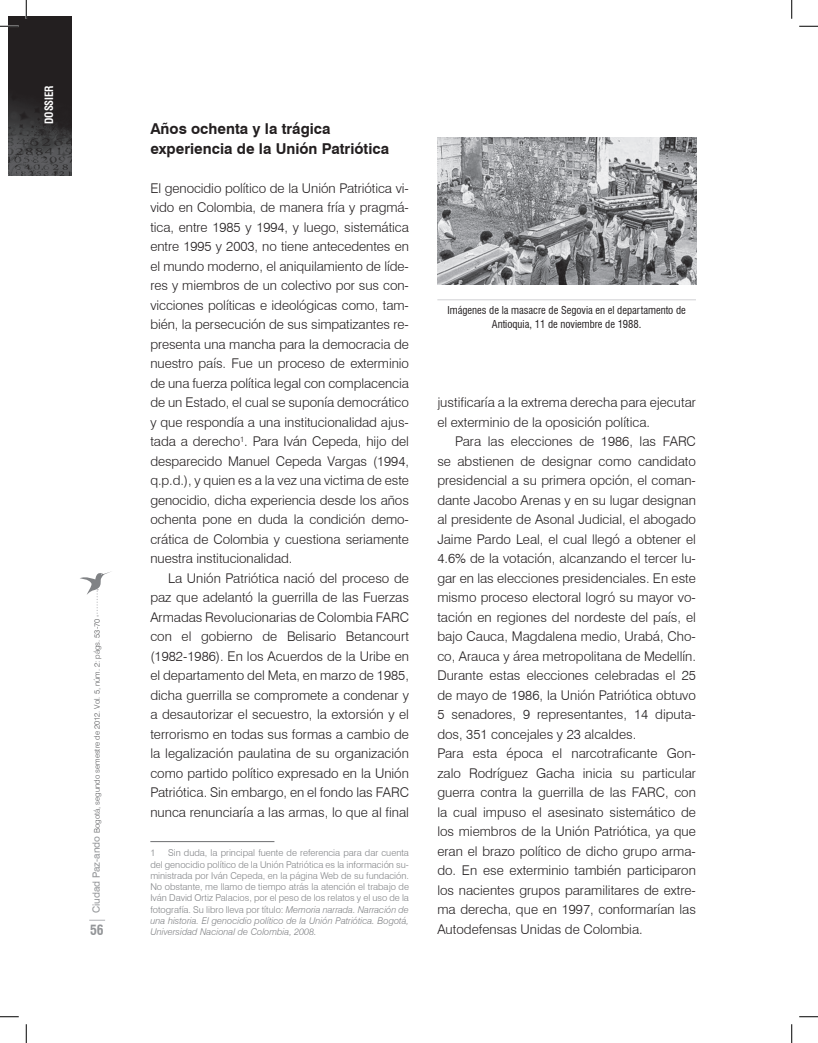
<style>
.page{position:relative;width:818px;height:1043px;background:#fff}
.page>*{position:absolute;margin:0;border:0;box-sizing:border-box;transform-origin:0 0}
.t1{font:700 15px/19.5px "Swiss 721 BT";color:#231f20}
.t2{font:700 condensed 13.75px "Swiss 721 BT";color:#939598}
.t3{font:300 13.38px/19.5px "Swiss 721 BT";color:#231f20;text-align:justify}
.t4{font:700 condensed 11.25px "Swiss 721 BT";letter-spacing:-.01em;color:#fff;scale:.96 1}
.t5{font:condensed 10.62px/13.8px "Swiss 721 BT";color:#231f20;text-align:center}
.t6{font:300 9.38px/11.2px "Swiss 721 BT";color:#808285;text-align:justify}
.t7{font:300 7.75px "Swiss 721 BT";color:#57585a}
.s1{font-weight:400;font-size:10px;color:#939598}
.s2{font-style:italic}
</style>
<div class="page">
<img style="left:9px;top:16px;width:62px;height:159px">
<svg style="left:89px;top:919px;width:16px;height:1px"></svg>
<svg style="left:80px;top:571px;width:31px;height:45px"></svg>
<hr style="left:150px;top:841px;width:124px;height:1px;background:#6c6d70">
<hr style="left:437px;top:299px;width:259px;height:1px;background:#d1d2d4">
<img style="left:437px;top:137px;width:259px;height:148px">
<svg style="left:0;top:25px;width:19px;height:2px"></svg>
<svg style="left:799px;top:25px;width:19px;height:2px"></svg>
<svg style="left:0;top:1016px;width:19px;height:1px"></svg>
<svg style="left:799px;top:1016px;width:19px;height:1px"></svg>
<svg style="left:25px;top:0;width:2px;height:19px"></svg>
<svg style="left:25px;top:1024px;width:2px;height:18px"></svg>
<svg style="left:791px;top:0;width:1px;height:19px"></svg>
<svg style="left:791px;top:1024px;width:1px;height:18px"></svg>
<p class="t4" style="left:42px;top:124px;width:41px;rotate:-90deg">Dossier</p>
<p class="t7" style="left:92px;top:913px;width:296px;rotate:-90deg"><span class="s1">Ciudad Paz-ando</span> Bogotá, segundo semestre de 2012. Vol. 5, núm. 2: págs. 53-70</p>
<p class="t2" style="left:90px;top:921px;width:15px">56</p>
<p class="t1" style="left:150px;top:119px;width:240px">Años ochenta y la trágica experiencia de la Unión Patriótica</p>
<p class="t3" style="left:150px;top:178px;width:260px">El genocidio político de la Unión Patriótica vi&shy;vido en Colombia, de manera fría y pragmá&shy;tica, entre 1985 y 1994, y luego, sistemática entre 1995 y 2003, no tiene antecedentes en el mundo moderno, el aniquilamiento de líde&shy;res y miembros de un colectivo por sus con&shy;vicciones políticas e ideológicas como, tam&shy;bién, la persecución de sus simpatizantes re&shy;presenta una mancha para la democracia de nuestro país. Fue un proceso de exterminio de una fuerza política legal con complacencia de un Estado, el cual se suponía democrático y que respondía a una institucionalidad ajus&shy;tada a derecho<sup>1</sup>. Para Iván Cepeda, hijo del desparecido Manuel Cepeda Vargas (1994, q.p.d.), y quien es a la vez una victima de este genocidio, dicha experiencia desde los años ochenta pone en duda la condición demo&shy;crática de Colombia y cuestiona seriamente nuestra institucionalidad.</p>
<p class="t3" style="left:150px;top:568px;width:260px;text-indent:18px">La Unión Patriótica nació del proceso de paz que adelantó la guerrilla de las Fuerzas Armadas Revolucionarias de Colombia FARC con el gobierno de Belisario Betancourt (1982-1986). En los Acuerdos de la Uribe en el departamento del Meta, en marzo de 1985, dicha guerrilla se compromete a condenar y a desautorizar el secuestro, la extorsión y el terrorismo en todas sus formas a cambio de la legalización paulatina de su organización como partido político expresado en la Unión Patriótica. Sin embargo, en el fondo las FARC nunca renunciaría a las armas, lo que al final</p>
<p class="t6" style="left:150px;top:847px;width:6px">1</p>
<p class="t6" style="left:150px;top:847px;width:260px;text-indent:18px">Sin duda, la principal fuente de referencia para dar cuenta del genocidio político de la Unión Patriótica es la información su&shy;ministrada por Iván Cepeda, en la página Web de su fundación.<br>No obstante, me llamo de tiempo atrás la atención el trabajo de Iván David Ortiz Palacios, por el peso de los relatos y el uso de la fotografía. Su libro lleva por título: <span class="s2">Memoria narrada. Narración de una historia. El genocidio político de la Unión Patriótica. Bogotá, Universidad Nacional de Colombia, 2008.</span></p>
<p class="t5" style="left:447px;top:303px;width:240px">Imágenes de la masacre de Segovia en el departamento de<br>Antioquia, 11 de noviembre de 1988.</p>
<p class="t3" style="left:437px;top:393px;width:260px">justificaría a la extrema derecha para ejecutar el exterminio de la oposición política.</p>
<p class="t3" style="left:437px;top:432px;width:260px;text-align:left;text-indent:18px">Para las elecciones de 1986, las FARC se abstienen de designar como candidato presidencial a su primera opción, el coman&shy;dante Jacobo Arenas y en su lugar designan al presidente de Asonal Judicial, el abogado Jaime Pardo Leal, el cual llegó a obtener el 4.6% de la votación, alcanzando el tercer lu&shy;gar en las elecciones presidenciales. En este mismo proceso electoral logró su mayor vo&shy;tación en regiones del nordeste del país, el bajo Cauca, Magdalena medio, Urabá, Cho&shy;co, Arauca y área metropolitana de Medellín.<br>Durante estas elecciones celebradas el 25 de mayo de 1986, la Unión Patriótica obtuvo 5 senadores, 9 representantes, 14 diputa&shy;dos, 351 concejales y 23 alcaldes.<br>Para esta época el narcotraficante Gon&shy;zalo Rodríguez Gacha inicia su particular guerra contra la guerrilla de las FARC, con la cual impuso el asesinato sistemático de los miembros de la Unión Patriótica, ya que eran el brazo político de dicho grupo arma&shy;do. En ese exterminio también participaron los nacientes grupos paramilitares de extre&shy;ma derecha, que en 1997, conformarían las Autodefensas Unidas de Colombia.</p>
</div>
